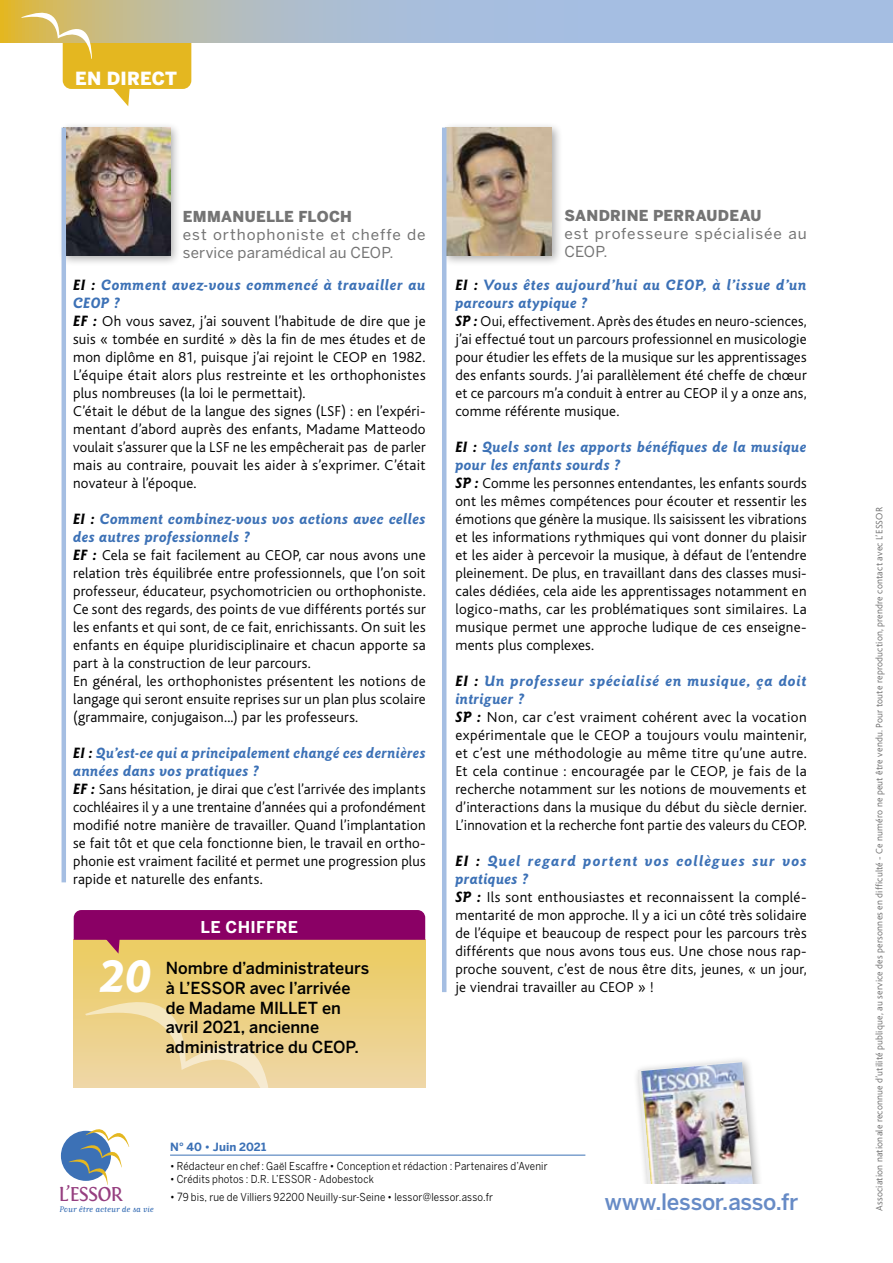
<style>
.page{position:relative;width:893px;height:1263px;background:#fff}
.page>*{position:absolute;margin:0;border:0;box-sizing:border-box;transform-origin:0 0}
.t1{font:italic 700 49.5px "Goudy Sans IT Cby BT";color:#fff}
.t2{font:500 22.5px "Benton Sans";letter-spacing:-.015em;color:#678bc6}
.t3{font:21.15px "Fontin";letter-spacing:-.045em;color:#963f80}
.t4{font:900 18px "Benton Sans";letter-spacing:.01em;color:#fff}
.t5{font:500 16.5px/19.8px "Benton Sans";color:#000}
.t6{font:700 16.2px "Benton Sans";letter-spacing:.02em;color:#fff}
.t7{font:300 15px/18px "Bliss";letter-spacing:.015em;color:#000;text-align:justify}
.t8{font:italic 700 15px/18px "Goudy Sans IT Cby BT";letter-spacing:.015em;color:#3c71b6}
.t9{font:15px/18px "Benton Sans";letter-spacing:.05em;color:#747474}
.t10{font:italic 700 15px/18px "Goudy Sans IT Cby BT";letter-spacing:.035em;color:#3c71b6}
.t11{font:italic 700 15px/18px "Goudy Sans IT Cby BT";letter-spacing:.065em;color:#3c71b6}
.t12{font:900 15px "Benton Sans";letter-spacing:.015em;color:#747474}
.t13{font:700 11.25px "Benton Sans";letter-spacing:.005em;color:#3c71b6}
.t14{font:10.8px "Benton Sans";letter-spacing:.02em;color:#000;scale:.9 1}
.t15{font:10.8px "Benton Sans";letter-spacing:.02em;color:#000;scale:.89 1}
.t16{font:300 9.75px "Bliss";letter-spacing:.02em;color:#6d6d6d}
.t17{font:9.6px "Matrix Script";letter-spacing:.005em;color:#3c71b6}
.s1{color:#000}
.s2{font-family:"Goudy Sans IT Cby BT";font-weight:700;font-style:italic}
.s3{font-size:11.25px}
</style>
<div class="page">
<div style="left:61px;top:1131px;width:50px;height:50px;background:#3c71b6;border-radius:50%"></div>
<div style="left:632px;top:1056px;width:133px;height:164px;background:#000;opacity:.33"></div>
<svg style="left:638px;top:1061px;width:116px;height:123px"></svg>
<img style="left:641px;top:1062px;width:113px;height:122px">
<div style="left:602px;top:1184px;width:204px;height:34px;background:#fff"></div>
<hr style="left:170px;top:1155px;width:415px;height:1px;background:#3c71b6">
<svg style="left:0;top:0;width:893px;height:43px;background:#aabdd2"></svg>
<svg style="left:21px;top:5px;width:170px;height:101px"></svg>
<div style="left:58px;top:122px;width:123px;height:145px;background:#000;opacity:.33"></div>
<img style="left:66px;top:128px;width:104px;height:127px">
<hr style="left:62px;top:128px;width:4px;height:754px;background:#a5bee2">
<div style="left:440px;top:122px;width:123px;height:145px;background:#000;opacity:.33"></div>
<img style="left:446px;top:128px;width:106px;height:127px">
<hr style="left:442px;top:128px;width:4px;height:864px;background:#a5bee2">
<svg style="left:74px;top:954px;width:351px;height:133px;background:#ecd07f"></svg>
<svg style="left:74px;top:910px;width:351px;height:44px;background:#a94165"></svg>
<svg style="left:69px;top:991px;width:203px;height:194px"></svg>
<p class="t4" style="left:75px;top:67px;width:103px">EN DIRECT</p>
<p class="t12" style="left:183px;top:207px;width:171px">EMMANUELLE FLOCH</p>
<p class="t9" style="left:183px;top:225px;width:244px">est orthophoniste et cheffe de service paramédical au CEOP.</p>
<p class="t8" style="left:73px;top:276px;width:354px"><span class="s1">EI :</span> Comment avez-vous commencé à travailler au<br>CEOP ?</p>
<p class="t7" style="left:73px;top:313px;width:354px;text-align:left"><span class="s2">EF :</span> Oh vous savez, j’ai souvent l’habitude de dire que je suis « tombée en surdité » dès la fin de mes études et de mon diplôme en 81, puisque j’ai rejoint le CEOP en 1982.<br>L’équipe était alors plus restreinte et les orthophonistes plus nombreuses (la loi le permettait).<br>C’était le début de la langue des signes (LSF) : en l’expéri&shy;mentant d’abord auprès des enfants, Madame Matteodo voulait s’assurer que la LSF ne les empêcherait pas de parler mais au contraire, pouvait les aider à s’exprimer. C’était novateur à l’époque.</p>
<p class="t8" style="left:73px;top:510px;width:354px"><span class="s1">EI :</span> Comment combinez-vous vos actions avec celles des autres professionnels ?</p>
<p class="t7" style="left:73px;top:547px;width:354px;text-align:left"><span class="s2">EF :</span> Cela se fait facilement au CEOP, car nous avons une relation très équilibrée entre professionnels, que l’on soit professeur, éducateur, psychomotricien ou orthophoniste.<br>Ce sont des regards, des points de vue différents portés sur les enfants et qui sont, de ce fait, enrichissants. On suit les enfants en équipe pluridisciplinaire et chacun apporte sa part à la construction de leur parcours.<br>En général, les orthophonistes présentent les notions de langage qui seront ensuite reprises sur un plan plus scolaire (grammaire, conjugaison...) par les professeurs.</p>
<p class="t8" style="left:73px;top:744px;width:354px"><span class="s1">EI :</span> Qu’est-ce qui a principalement changé ces dernières années dans vos pratiques ?</p>
<p class="t7" style="left:73px;top:781px;width:354px"><span class="s2">EF :</span> Sans hésitation, je dirai que c’est l’arrivée des implants cochléaires il y a une trentaine d’années qui a profondément modifié notre manière de travailler. Quand l’implantation se fait tôt et que cela fonctionne bien, le travail en ortho&shy;phonie est vraiment facilité et permet une progression plus rapide et naturelle des enfants.</p>
<p class="t6" style="left:201px;top:918px;width:99px">LE CHIFFRE</p>
<h1 class="t1" style="left:99px;top:944px;width:55px">20</h1>
<p class="t5" style="left:166px;top:958px;width:205px">Nombre d’administrateurs à L’ESSOR avec l’arrivée de Madame MILLET en avril 2021, ancienne administratrice du CEOP.</p>
<p class="t12" style="left:565px;top:207px;width:198px">SANDRINE PERRAUDEAU</p>
<p class="t9" style="left:564px;top:225px;width:244px">est professeure spécialisée au<br>CEOP.</p>
<p class="t8" style="left:455px;top:276px;width:353px"><span class="s1">EI :</span> Vous êtes aujourd’hui au CEOP, à l’issue d’un parcours atypique ?</p>
<p class="t7" style="left:455px;top:312px;width:353px"><span class="s2">SP :</span> Oui, effectivement. Après des études en neuro-sciences, j’ai effectué tout un parcours professionnel en musicologie pour étudier les effets de la musique sur les apprentissages des enfants sourds. J’ai parallèlement été cheffe de chœur et ce parcours m’a conduit à entrer au CEOP il y a onze ans, comme référente musique.</p>
<p class="t8" style="left:455px;top:438px;width:353px"><span class="s1">EI :</span> Quels sont les apports bénéfiques de la musique pour les enfants sourds ?</p>
<p class="t7" style="left:455px;top:474px;width:353px"><span class="s2">SP :</span> Comme les personnes entendantes, les enfants sourds ont les mêmes compétences pour écouter et ressentir les émotions que génère la musique. Ils saisissent les vibrations et les informations rythmiques qui vont donner du plaisir et les aider à percevoir la musique, à défaut de l’entendre pleinement. De plus, en travaillant dans des classes musi&shy;cales dédiées, cela aide les apprentissages notamment en logico-maths, car les problématiques sont similaires. La musique permet une approche ludique de ces enseigne&shy;ments plus complexes.</p>
<p class="t10" style="left:455px;top:672px;width:353px"><span class="s1">EI :</span> Un professeur spécialisé en musique, ça doit intriguer ?</p>
<p class="t7" style="left:455px;top:708px;width:353px"><span class="s2">SP :</span> Non, car c’est vraiment cohérent avec la vocation expérimentale que le CEOP a toujours voulu maintenir, et c’est une méthodologie au même titre qu’une autre.<br>Et cela continue : encouragée par le CEOP, je fais de la recherche notamment sur les notions de mouvements et d’interactions dans la musique du début du siècle dernier.<br>L’innovation et la recherche font partie des valeurs du CEOP.</p>
<p class="t11" style="left:455px;top:852px;width:353px"><span class="s1">EI :</span> Quel regard portent vos collègues sur vos pratiques ?</p>
<p class="t7" style="left:455px;top:888px;width:353px"><span class="s2">SP :</span> Ils sont enthousiastes et reconnaissent la complé&shy;mentarité de mon approche. Il y a ici un côté très solidaire de l’équipe et beaucoup de respect pour les parcours très différents que nous avons tous eus. Une chose nous rap&shy;proche souvent, c’est de nous être dits, jeunes, « un jour, je viendrai travailler au CEOP » !</p>
<h3 class="t3" style="left:59px;top:1182px;width:66px">L’ESSOR</h3>
<p class="t17" style="left:60px;top:1205px;width:96px">Pour être acteur de sa vie</p>
<p class="t13" style="left:170px;top:1140px;width:98px">N° 40 • Juin 2021</p>
<p class="t14" style="left:170px;top:1159px;width:421px">• Rédacteur en chef: Gaël Escaffre • Conception et rédaction : Partenaires d’Avenir</p>
<p class="t15" style="left:170px;top:1173px;width:230px">• Crédits photos : D.R. L’ESSOR - Adobestock</p>
<p class="t14" style="left:170px;top:1191px;width:360px"><span class="s3">• 7</span>9 bis, rue de Villiers 92200 Neuilly-sur-Seine • lessor@lessor.asso.fr</p>
<h2 class="t2" style="left:605px;top:1188px;width:195px">www.lessor.asso.fr</h2>
<p class="t16" style="left:874px;top:1211px;width:705px;rotate:-90deg">Association nationale reconnue d’utilité publique, au service des personnes en difficulté - Ce numéro ne peut être vendu. Pour toute reproduction, prendre contact avec L’ESSOR</p>
</div>
